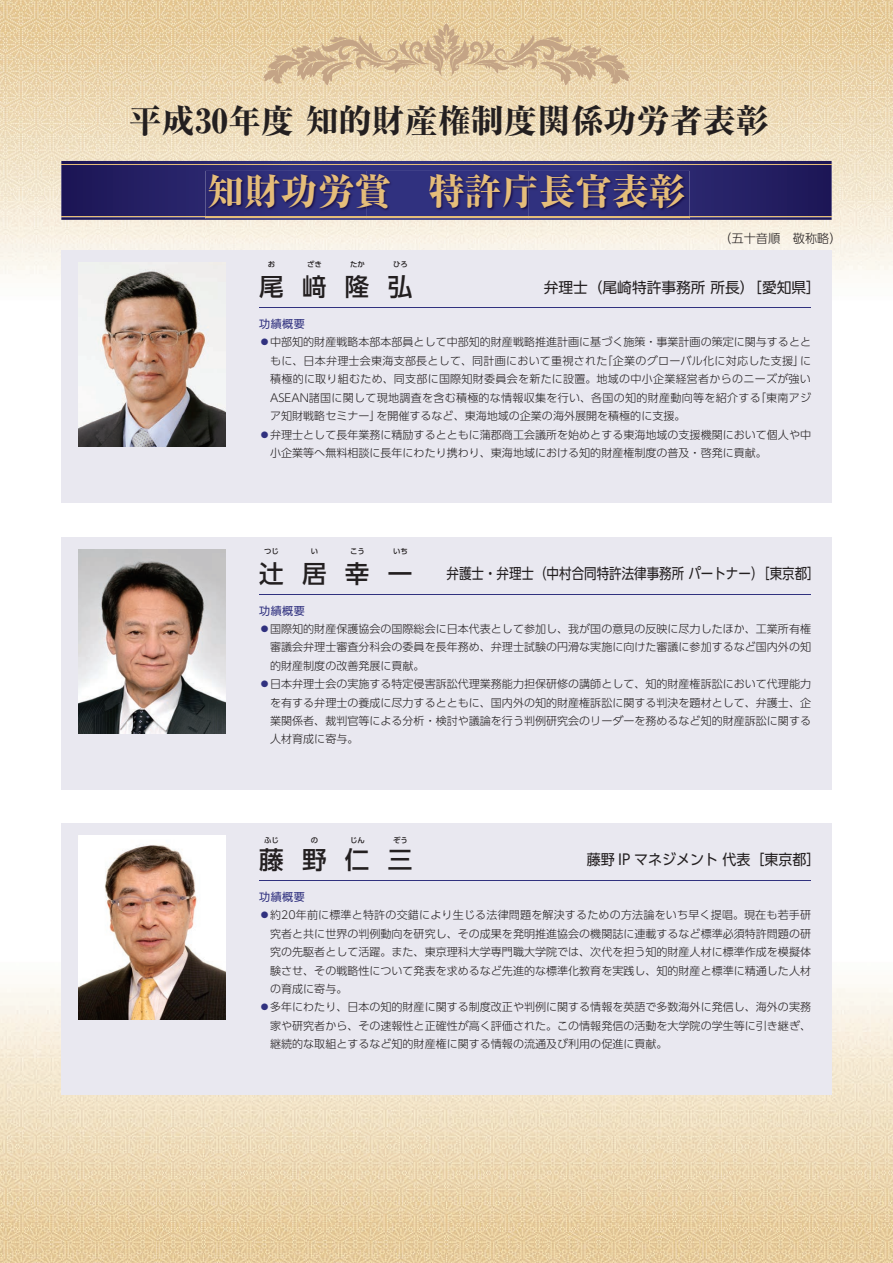
<style>
.page{position:relative;width:893px;height:1263px;background:#fff}
.page>*{position:absolute;margin:0;border:0;box-sizing:border-box;transform-origin:0 0}
.t1{font:800 36.75px "Ryumin Pro";color:#e5bd79}
.t2{font:800 33.15px "Ryumin Pro";color:#231f20}
.t3{font:500 24.6px "UD Shin Go Pro";letter-spacing:.75em;color:#231f20}
.t4{font:14.7px "UD Shin Go Pro";color:#231f20;scale:.85 1}
.t5{font:14.7px "UD Shin Go Pro";color:#231f20}
.t6{font:14.7px "UD Shin Go Pro";color:#231f20;scale:.95 1}
.t7{font:300 12.3px "UD Shin Go Pro";color:#231f20}
.t8{font:300 11.1px/18.5px "UD Shin Go Pro";color:#231f20;text-align:justify}
.t9{font:11.1px "UD Shin Go Pro";letter-spacing:.05em;color:#30317f}
.t10{font:500 7.35px "UD Shin Go Pro";color:#231f20}
.s1{color:#30317f}
</style>
<div class="page">
<img style="left:0;top:0;width:840px;height:100px">
<img style="left:840px;top:0;width:53px;height:274px">
<img style="left:0;top:100px;width:105px;height:176px">
<img style="left:105px;top:100px;width:630px;height:61px">
<img style="left:735px;top:100px;width:106px;height:201px">
<div style="left:105px;top:220px;width:630px;height:30px;background:#f9f2e4"></div>
<img style="left:0;top:959px;width:893px;height:304px">
<svg style="left:263px;top:23px;width:367px;height:62px;background:#dfc59d"></svg>
<div style="left:61px;top:250px;width:770px;height:253px;background:#e9e8f0"></div>
<img style="left:79px;top:270px;width:147px;height:177px">
<hr style="left:259px;top:307px;width:552px;height:1px;background:#30317f">
<div style="left:61px;top:537px;width:770px;height:252px;background:#e9e8f0"></div>
<img style="left:79px;top:549px;width:147px;height:184px">
<hr style="left:259px;top:594px;width:552px;height:1px;background:#30317f">
<div style="left:61px;top:823px;width:770px;height:271px;background:#e9e8f0"></div>
<img style="left:79px;top:836px;width:147px;height:184px">
<hr style="left:259px;top:880px;width:552px;height:1px;background:#30317f">
<svg style="left:61px;top:161px;width:771px;height:59px;background:#282469"></svg>
<hr style="left:61px;top:164px;width:771px;height:1px;background:#e5bd79">
<hr style="left:61px;top:216px;width:771px;height:1px;background:#e5bd79">
<img style="left:205px;top:171px;width:485px;height:48px">
<img style="left:205px;top:216px;width:485px;height:1px">
<h2 class="t2" style="left:129px;top:95px;width:642px">平成30年度 知的財産権制度関係功労者表彰</h2>
<h1 class="t1" style="left:207px;top:163px;width:480px">知財功労賞　特許庁長官表彰</h1>
<p class="t7" style="left:719px;top:228px;width:124px">（五十音順　敬称略）</p>
<p class="t10" style="left:268px;top:259px;width:9px">お</p>
<p class="t10" style="left:307px;top:259px;width:16px">ざき</p>
<p class="t10" style="left:350px;top:259px;width:16px">たか</p>
<p class="t10" style="left:393px;top:259px;width:16px">ひろ</p>
<h3 class="t3" style="left:259px;top:267px;width:155px">尾﨑隆弘</h3>
<h3 class="t5" style="left:544px;top:275px;width:279px">弁理士（尾崎特許事務所 所長）［愛知県］</h3>
<p class="t9" style="left:259px;top:315px;width:47px">功績概要</p>
<p class="t8" style="left:270px;top:333px;width:543px;text-indent:-11px"><span class="s1">●</span>中部知的財産戦略本部本部員として中部知的財産戦略推進計画に基づく施策・事業計画の策定に関与するとともに、日本弁理士会東海支部長として、同計画において重視された「企業のグローバル化に対応した支援」に積極的に取り組むため、同支部に国際知財委員会を新たに設置。地域の中小企業経営者からのニーズが強いASEAN諸国に関して現地調査を含む積極的な情報収集を行い、各国の知的財産動向等を紹介する「東南アジア知財戦略セミナー」を開催するなど、東海地域の企業の海外展開を積極的に支援。</p>
<p class="t8" style="left:270px;top:425px;width:542px;text-indent:-11px"><span class="s1">●</span>弁理士として長年業務に精励するとともに蒲郡商工会議所を始めとする東海地域の支援機関において個人や中小企業等へ無料相談に長年にわたり携わり、東海地域における知的財産権制度の普及・啓発に貢献。</p>
<p class="t10" style="left:264px;top:545px;width:16px">つじ</p>
<p class="t10" style="left:311px;top:545px;width:9px">い</p>
<p class="t10" style="left:350px;top:545px;width:16px">こう</p>
<p class="t10" style="left:393px;top:545px;width:16px">いち</p>
<h3 class="t3" style="left:259px;top:553px;width:155px">辻居幸一</h3>
<h3 class="t4" style="left:447px;top:561px;width:441px">弁護士・弁理士（中村合同特許法律事務所 パートナー）［東京都］</h3>
<p class="t9" style="left:259px;top:601px;width:47px">功績概要</p>
<p class="t8" style="left:270px;top:619px;width:542px;text-indent:-11px"><span class="s1">●</span>国際知的財産保護協会の国際総会に日本代表として参加し、我が国の意見の反映に尽力したほか、工業所有権審議会弁理士審査分科会の委員を長年務め、弁理士試験の円滑な実施に向けた審議に参加するなど国内外の知的財産制度の改善発展に貢献。</p>
<p class="t8" style="left:270px;top:674px;width:542px;text-indent:-11px"><span class="s1">●</span>日本弁理士会の実施する特定侵害訴訟代理業務能力担保研修の講師として、知的財産権訴訟において代理能力を有する弁理士の養成に尽力するとともに、国内外の知的財産権訴訟に関する判決を題材として、弁護士、企業関係者、裁判官等による分析・検討や議論を行う判例研究会のリーダーを務めるなど知的財産訴訟に関する人材育成に寄与。</p>
<p class="t10" style="left:264px;top:835px;width:16px">ふじ</p>
<p class="t10" style="left:311px;top:835px;width:9px">の</p>
<p class="t10" style="left:350px;top:835px;width:16px">じん</p>
<p class="t10" style="left:393px;top:835px;width:16px">ぞう</p>
<h3 class="t3" style="left:259px;top:840px;width:155px">藤野仁三</h3>
<h3 class="t6" style="left:587px;top:848px;width:247px">藤野 IP マネジメント 代表［東京都］</h3>
<p class="t9" style="left:259px;top:888px;width:47px">功績概要</p>
<p class="t8" style="left:270px;top:905px;width:543px;text-indent:-11px"><span class="s1">●</span>約20年前に標準と特許の交錯により生じる法律問題を解決するための方法論をいち早く提唱。現在も若手研究者と共に世界の判例動向を研究し、その成果を発明推進協会の機関誌に連載するなど標準必須特許問題の研究の先駆者として活躍。また、東京理科大学専門職大学院では、次代を担う知的財産人材に標準作成を模擬体験させ、その戦略性について発表を求めるなど先進的な標準化教育を実践し、知的財産と標準に精通した人材の育成に寄与。</p>
<p class="t8" style="left:270px;top:997px;width:542px;text-indent:-11px"><span class="s1">●</span>多年にわたり、日本の知的財産に関する制度改正や判例に関する情報を英語で多数海外に発信し、海外の実務家や研究者から、その速報性と正確性が高く評価された。この情報発信の活動を大学院の学生等に引き継ぎ、継続的な取組とするなど知的財産権に関する情報の流通及び利用の促進に貢献。</p>
</div>
